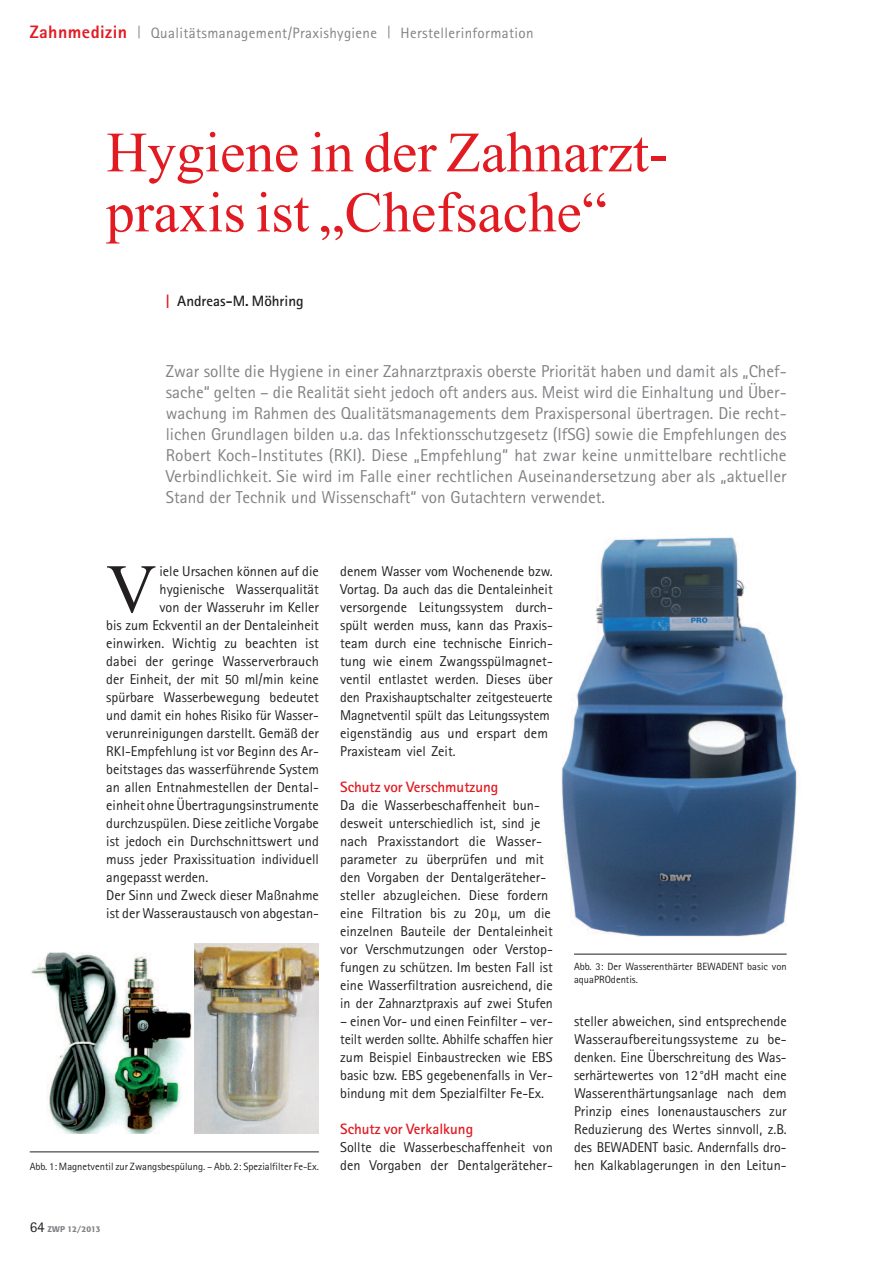
<style>
.page{position:relative;width:893px;height:1263px;background:#fff}
.page>*{position:absolute;margin:0;border:0;box-sizing:border-box;transform-origin:0 0}
.t1{font:69.15px "Times New Roman";color:#231f20}
.t2{font:57px/60px "Times New Roman";color:#e21a21}
.t3{font:800 18px "Rotis Sans Serif";letter-spacing:.025em;color:#e21a21}
.t4{font:17.25px/21px "Rotis Sans Serif";color:#808285;text-align:justify}
.t5{font:15px "Rotis Sans Serif";letter-spacing:.025em;color:#808285}
.t6{font:700 15px "Rotis Sans Serif";color:#e21a21}
.t7{font:700 15px "Rotis Sans Serif";color:#231f20}
.t8{font:14.25px/18px "Rotis Sans Serif";color:#231f20}
.t9{font:10.5px/13.5px "Rotis Sans Serif";color:#231f20}
.t10{font:500 8.25px "Formata";letter-spacing:-.005em;color:#808285}
.s1{color:#e21a21}
.s2{font-family:"Rotis Sans Serif";font-weight:400;font-size:15px;color:#231f20}
</style>
<div class="page">
<img style="left:561px;top:537px;width:237px;height:399px">
<svg style="left:139px;top:26px;width:1px;height:12px"></svg>
<svg style="left:388px;top:26px;width:1px;height:12px"></svg>
<img style="left:31px;top:952px;width:161px;height:182px">
<img style="left:194px;top:944px;width:125px;height:190px">
<hr style="left:30px;top:1151px;width:289px;height:1px;background:#231f20">
<hr style="left:574px;top:954px;width:213px;height:1px;background:#231f20">
<p class="t3" style="left:30px;top:26px;width:99px">Zahnmedizin</p>
<p class="t5" style="left:151px;top:28px;width:228px">Qualitätsmanagement/Praxishygiene</p>
<p class="t5" style="left:401px;top:28px;width:134px">Herstellerinformation</p>
<h2 class="t2" style="left:106px;top:128px;width:563px">Hygiene in der Zahnarzt&shy;praxis ist „Chefsache“</h2>
<p class="t7" style="left:166px;top:296px;width:139px"><span class="s1">|</span> Andreas-M. Möhring</p>
<p class="t4" style="left:166px;top:362px;width:622px">Zwar sollte die Hygiene in einer Zahnarztpraxis oberste Priorität haben und damit als „Chef&shy;sache“ gelten – die Realität sieht jedoch oft anders aus. Meist wird die Einhaltung und Über&shy;wachung im Rahmen des Qualitätsmanagements dem Praxispersonal übertragen. Die recht&shy;lichen Grundlagen bilden u.a. das Infektionsschutzgesetz (IfSG) sowie die Empfehlungen des Robert Koch-Institutes (RKI). Diese „Empfehlung“ hat zwar keine unmittelbare rechtliche Verbindlichkeit. Sie wird im Falle einer rechtlichen Auseinandersetzung aber als „aktueller Stand der Technik und Wissenschaft“ von Gutachtern verwendet.</p>
<h1 class="t1" style="left:106px;top:564px;width:51px">V</h1>
<p class="t8" style="left:160px;top:564px;width:161px">iele Ursachen können auf die</p>
<p class="t8" style="left:160px;top:582px;width:161px">hygienische Wasserqualität</p>
<p class="t8" style="left:160px;top:600px;width:161px">von der Wasseruhr im Keller</p>
<p class="t8" style="left:106px;top:618px;width:214px">bis zum Eckventil an der Dentaleinheit</p>
<p class="t8" style="left:106px;top:636px;width:214px">einwirken. Wichtig zu beachten ist</p>
<p class="t8" style="left:106px;top:654px;width:214px">dabei der geringe Wasserverbrauch</p>
<p class="t8" style="left:106px;top:672px;width:214px">der Einheit, der mit 50 ml/min keine</p>
<p class="t8" style="left:106px;top:690px;width:214px">spürbare Wasserbewegung bedeutet</p>
<p class="t8" style="left:106px;top:708px;width:214px">und damit ein hohes Risiko für Wasser-</p>
<p class="t8" style="left:106px;top:726px;width:214px">verunreinigungen darstellt. Gemäß der</p>
<p class="t8" style="left:106px;top:744px;width:214px">RKI-Empfehlung ist vor Beginn des Ar-</p>
<p class="t8" style="left:106px;top:762px;width:214px">beitstages das wasserführende System</p>
<p class="t8" style="left:106px;top:780px;width:214px">an allen Entnahmestellen der Dental-</p>
<p class="t8" style="left:106px;top:798px;width:214px">einheit ohne Übertragungsinstrumente</p>
<p class="t8" style="left:106px;top:816px;width:214px">durchzuspülen. Diese zeitliche Vorgabe</p>
<p class="t8" style="left:106px;top:834px;width:214px">ist jedoch ein Durchschnittswert und</p>
<p class="t8" style="left:106px;top:852px;width:214px">muss jeder Praxissituation individuell</p>
<p class="t8" style="left:106px;top:870px;width:103px">angepasst werden.</p>
<p class="t8" style="left:106px;top:888px;width:214px">Der Sinn und Zweck dieser Maßnahme</p>
<p class="t8" style="left:106px;top:906px;width:214px">ist der Wasseraustausch von abgestan-</p>
<p class="t9" style="left:30px;top:1160px;width:291px">Abb. 1: Magnetventil zur Zwangsbespülung. – Abb. 2: Spezialfilter Fe-Ex.</p>
<p class="t10" style="left:30px;top:1226px;width:72px"><span class="s2">64</span> ZWP 12/2013</p>
<p class="t8" style="left:340px;top:564px;width:214px">denem Wasser vom Wochenende bzw.<br>Vortag. Da auch das die Dentaleinheit versorgende Leitungssystem durch&shy;spült werden muss, kann das Praxis&shy;team durch eine technische Einrich&shy;tung wie einem Zwangsspülmagnet&shy;ventil entlastet werden. Dieses über den Praxishauptschalter zeitgesteuerte Magnetventil spült das Leitungssystem eigenständig aus und erspart dem Praxisteam viel Zeit.</p>
<p class="t6" style="left:340px;top:782px;width:160px">Schutz vor Verschmutzung</p>
<p class="t8" style="left:340px;top:798px;width:214px">Da die Wasserbeschaffenheit bun&shy;desweit unterschiedlich ist, sind je nach Praxisstandort die Wasser&shy;parameter zu überprüfen und mit den Vorgaben der Dentalgeräteher&shy;steller abzugleichen. Diese fordern eine Filtration bis zu 20µ, um die einzelnen Bauteile der Dentaleinheit vor Verschmutzungen oder Verstop&shy;fungen zu schützen. Im besten Fall ist eine Wasserfiltration ausreichend, die in der Zahnarztpraxis auf zwei Stufen</p>
<p class="t8" style="left:340px;top:1014px;width:214px;text-align:justify">– einen Vor- und einen Feinfilter – ver&shy;teilt werden sollte. Abhilfe schaffen hier zum Beispiel Einbaustrecken wie EBS basic bzw. EBS gegebenenfalls in Ver&shy;bindung mit dem Spezialfilter Fe-Ex.</p>
<p class="t6" style="left:340px;top:1124px;width:135px">Schutz vor Verkalkung</p>
<p class="t8" style="left:340px;top:1140px;width:214px">Sollte die Wasserbeschaffenheit von den Vorgaben der Dentalgeräteher-</p>
<p class="t9" style="left:574px;top:961px;width:214px">Abb. 3: Der Wasserenthärter BEWADENT basic von aquaPROdentis.</p>
<p class="t8" style="left:574px;top:1014px;width:214px;text-align:justify">steller abweichen, sind entsprechende Wasseraufbereitungssysteme zu be&shy;denken. Eine Überschreitung des Was&shy;serhärtewertes von 12°dH macht eine Wasserenthärtungsanlage nach dem Prinzip eines Ionenaustauschers zur Reduzierung des Wertes sinnvoll, z.B. des BEWADENT basic. Andernfalls dro&shy;hen Kalkablagerungen in den Leitun-</p>
</div>
